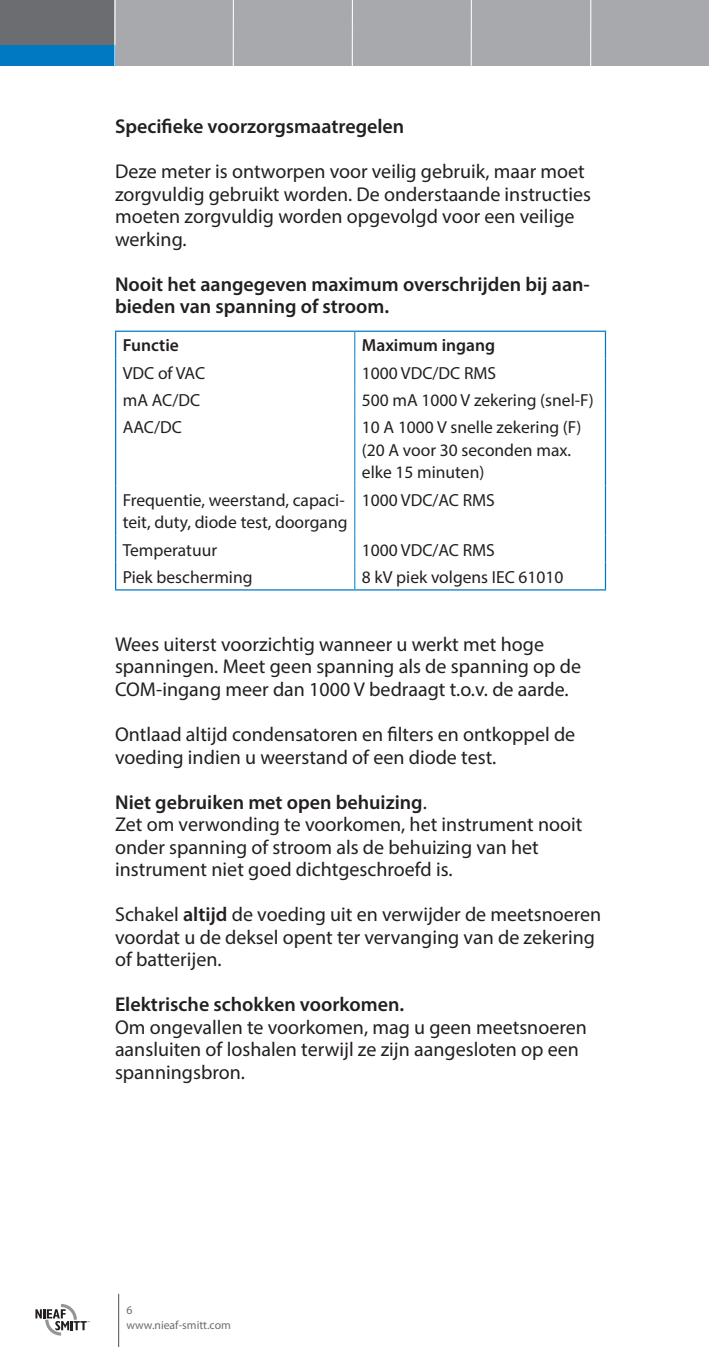
<style>
.page{position:relative;width:709px;height:1347px;background:#fff}
.page>*{position:absolute;margin:0;border:0;box-sizing:border-box;transform-origin:0 0}
.Tekst{font:20px/22.5px "Myriad Pro";color:#231f20}
.Tekst-2{font:600 20px/22.5px "Myriad Pro";color:#231f20}
.Tekst-3{font:17.5px/22.5px "Myriad Pro";color:#231f20}
.Tekst-4{font:600 17.5px "Myriad Pro";color:#231f20}
.t1{font:11.75px/15px "Myriad Pro";color:#6c6d70}
.s1{font-weight:400}
.s2{font-weight:600}
</style>
<div class="page">
<div style="left:0;top:0;width:709px;height:66px;background:#a8a9ad"></div>
<div style="left:0;top:0;width:114px;height:57px;background:#6c6d70"></div>
<div style="left:0;top:45px;width:115px;height:21px;background:#0079c2"></div>
<hr style="left:114px;top:0;width:2px;height:67px;background:#fff">
<hr style="left:233px;top:0;width:1px;height:66px;background:#fff">
<hr style="left:352px;top:0;width:1px;height:67px;background:#fff">
<hr style="left:470px;top:0;width:2px;height:66px;background:#fff">
<hr style="left:590px;top:0;width:1px;height:66px;background:#fff">
<hr style="left:118px;top:1293px;width:1px;height:53px;background:#524a47">
<svg style="left:35px;top:1303px;width:55px;height:32px"></svg>
<svg style="left:354px;top:332px;width:1px;height:81px"></svg>
<hr style="left:354px;top:413px;width:1px;height:72px;background:#0079c2">
<hr style="left:354px;top:485px;width:1px;height:50px;background:#0079c2">
<svg style="left:354px;top:535px;width:1px;height:54px"></svg>
<hr style="left:115px;top:330px;width:240px;height:2px;background:#0079c2">
<hr style="left:355px;top:330px;width:251px;height:2px;background:#0079c2">
<svg style="left:115px;top:332px;width:1px;height:81px"></svg>
<svg style="left:605px;top:332px;width:1px;height:81px"></svg>
<hr style="left:115px;top:413px;width:1px;height:72px;background:#0079c2">
<hr style="left:605px;top:413px;width:1px;height:72px;background:#0079c2">
<hr style="left:115px;top:485px;width:1px;height:50px;background:#0079c2">
<hr style="left:605px;top:485px;width:1px;height:50px;background:#0079c2">
<svg style="left:115px;top:535px;width:1px;height:54px"></svg>
<svg style="left:605px;top:535px;width:1px;height:54px"></svg>
<hr style="left:115px;top:589px;width:240px;height:1px;background:#0079c2">
<hr style="left:355px;top:589px;width:251px;height:1px;background:#0079c2">
<p class="Tekst-2" style="left:115px;top:115px;width:291px">Specifieke voorzorgsmaatregelen</p>
<p class="Tekst" style="left:115px;top:160px;width:477px">Deze meter is ontworpen voor veilig gebruik, maar moet zorgvuldig gebruikt worden. De onderstaande instructies moeten zorgvuldig worden opgevolgd voor een veilige werking.</p>
<p class="Tekst-2" style="left:115px;top:272px;width:476px">Nooit het aangegeven maximum overschrijden bij aan&shy;bieden van spanning of stroom.</p>
<p class="Tekst-4" style="left:123px;top:334px;width:58px">Functie</p>
<p class="Tekst-4" style="left:362px;top:334px;width:135px">Maximum ingang</p>
<p class="Tekst-3" style="left:123px;top:361px;width:84px">VDC of VAC</p>
<p class="Tekst-3" style="left:362px;top:361px;width:136px">1000 VDC/DC RMS</p>
<p class="Tekst-3" style="left:123px;top:389px;width:79px">mA AC/DC</p>
<p class="Tekst-3" style="left:362px;top:389px;width:233px">500 mA 1000 V zekering (snel-F)</p>
<p class="Tekst-3" style="left:123px;top:416px;width:61px">AAC/DC</p>
<p class="Tekst-3" style="left:362px;top:416px;width:221px">10 A 1000 V snelle zekering (F) (20 A voor 30 seconden max. elke 15 minuten)</p>
<p class="Tekst-3" style="left:123px;top:488px;width:226px">Frequentie, weerstand, capaci&shy;teit, duty, diode test, doorgang</p>
<p class="Tekst-3" style="left:362px;top:488px;width:134px">1000 VDC/AC RMS</p>
<p class="Tekst-3" style="left:123px;top:538px;width:96px">Temperatuur</p>
<p class="Tekst-3" style="left:362px;top:538px;width:134px">1000 VDC/AC RMS</p>
<p class="Tekst-3" style="left:123px;top:565px;width:131px">Piek bescherming</p>
<p class="Tekst-3" style="left:362px;top:565px;width:203px">8 kV piek volgens IEC 61010</p>
<p class="Tekst" style="left:115px;top:632px;width:467px">Wees uiterst voorzichtig wanneer u werkt met hoge spanningen. Meet geen spanning als de spanning op de<br>COM-ingang meer dan 1000 V bedraagt t.o.v. de aarde.</p>
<p class="Tekst" style="left:115px;top:722px;width:462px">Ontlaad altijd condensatoren en filters en ontkoppel de voeding indien u weerstand of een diode test.</p>
<p class="Tekst-2" style="left:115px;top:790px;width:313px">Niet gebruiken met open behuizing<span class="s1">.</span></p>
<p class="Tekst" style="left:115px;top:812px;width:469px">Zet om verwonding te voorkomen, het instrument nooit onder spanning of stroom als de behuizing van het instrument niet goed dichtgeschroefd is.</p>
<p class="Tekst" style="left:115px;top:902px;width:488px">Schakel <span class="s2">altijd</span> de voeding uit en verwijder de meetsnoeren voordat u de deksel opent ter vervanging van de zekering of batterijen.</p>
<p class="Tekst-2" style="left:115px;top:992px;width:291px">Elektrische schokken voorkomen.</p>
<p class="Tekst" style="left:115px;top:1015px;width:473px">Om ongevallen te voorkomen, mag u geen meetsnoeren aansluiten of loshalen terwijl ze zijn aangesloten op een spanningsbron.</p>
<p class="t1" style="left:126px;top:1302px;width:106px">6 www.nieaf-smitt.com</p>
</div>
